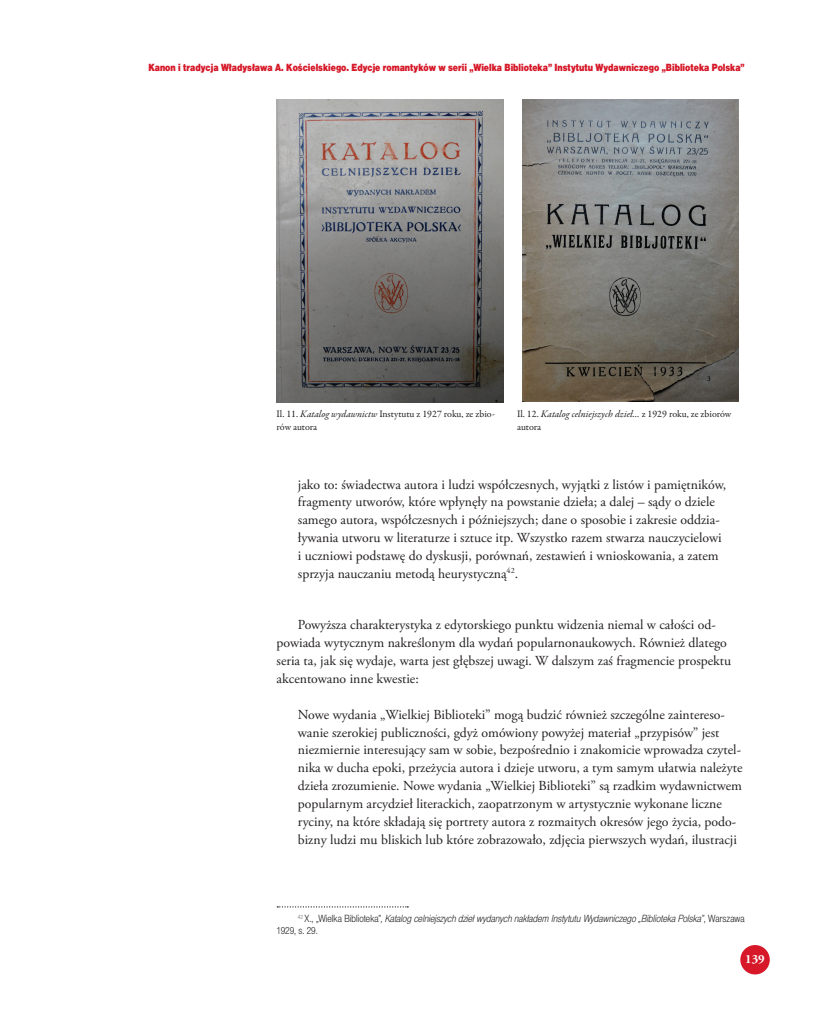
<style>
.page{position:relative;width:837px;height:1014px;background:#fff}
.page>*{position:absolute;margin:0;border:0;box-sizing:border-box;transform-origin:0 0}
.t1{font:13.75px/17.9px "Adobe Garamond Pro";color:#231f20}
.t2{font:700 12.5px "Adobe Garamond Pro";color:#fff}
.t3{font:italic 10px/11.9px "Switzer C Cnd EFN Light";letter-spacing:.01em;color:#231f20}
.t4{font:10px "Switzer C Cnd EFN Black";color:#d61828}
.t5{font:10px/13.8px "Garamond Premr Pro";letter-spacing:-.005em;color:#231f20}
.s1{font-style:italic}
.s2{font-style:normal}
</style>
<div class="page">
<div style="left:740px;top:944px;width:29px;height:30px;background:#d61828;border-radius:50%"></div>
<svg style="left:277px;top:906px;width:131px;height:1px"></svg>
<img style="left:276px;top:99px;width:227px;height:303px">
<img style="left:522px;top:99px;width:216px;height:302px">
<p class="t4" style="left:148px;top:61px;width:597px">Kanon i tradycja Władysława A. Kościelskiego. Edycje romantyków w serii „Wielka Biblioteka” Instytutu Wydawniczego „Biblioteka Polska”</p>
<p class="t5" style="left:276px;top:407px;width:220px">Il. 11. <span class="s1">Katalog wydawnictw</span> Instytutu z 1927 roku, ze zbio&shy;rów autora</p>
<p class="t5" style="left:517px;top:407px;width:216px">Il. 12. <span class="s1">Katalog celniejszych dzieł…</span> z 1929 roku, ze zbiorów autora</p>
<p class="t1" style="left:298px;top:476px;width:429px">jako to: świadectwa autora i ludzi współczesnych, wyjątki z listów i pamiętników, fragmenty utworów, które wpłynęły na powstanie dzieła; a dalej – sądy o dziele samego autora, współczesnych i późniejszych; dane o sposobie i zakresie oddzia&shy;ływania utworu w literaturze i sztuce itp. Wszystko razem stwarza nauczycielowi i uczniowi podstawę do dyskusji, porównań, zestawień i wnioskowania, a zatem sprzyja nauczaniu metodą heurystyczną<sup>42</sup>.</p>
<p class="t1" style="left:276px;top:616px;width:456px;text-indent:21px">Powyższa charakterystyka z edytorskiego punktu widzenia niemal w całości od&shy;powiada wytycznym nakreślonym dla wydań popularnonaukowych. Również dlatego seria ta, jak się wydaje, warta jest głębszej uwagi. W dalszym zaś fragmencie prospektu akcentowano inne kwestie:</p>
<p class="t1" style="left:298px;top:705px;width:446px">Nowe wydania „Wielkiej Biblioteki” mogą budzić również szczególne zaintereso&shy;wanie szerokiej publiczności, gdyż omówiony powyżej materiał „przypisów” jest niezmiernie interesujący sam w sobie, bezpośrednio i znakomicie wprowadza czytel&shy;nika w ducha epoki, przeżycia autora i dzieje utworu, a tym samym ułatwia należyte dzieła zrozumienie. Nowe wydania „Wielkiej Biblioteki” są rzadkim wydawnictwem popularnym arcydzieł literackich, zaopatrzonym w artystycznie wykonane liczne ryciny, na które składają się portrety autora z rozmaitych okresów jego życia, podo&shy;bizny ludzi mu bliskich lub które zobrazowało, zdjęcia pierwszych wydań, ilustracji</p>
<p class="t3" style="left:276px;top:912px;width:469px;text-indent:21px"><sup>42</sup> <span class="s2">X., „Wielka Biblioteka”,</span> Katalog celniejszych dzieł wydanych nakładem Instytutu Wydawniczego „Biblioteka Polska”<span class="s2">, Warszawa<br>1929, s. 29.</span></p>
<p class="t2" style="left:745px;top:951px;width:21px">139</p>
</div>
